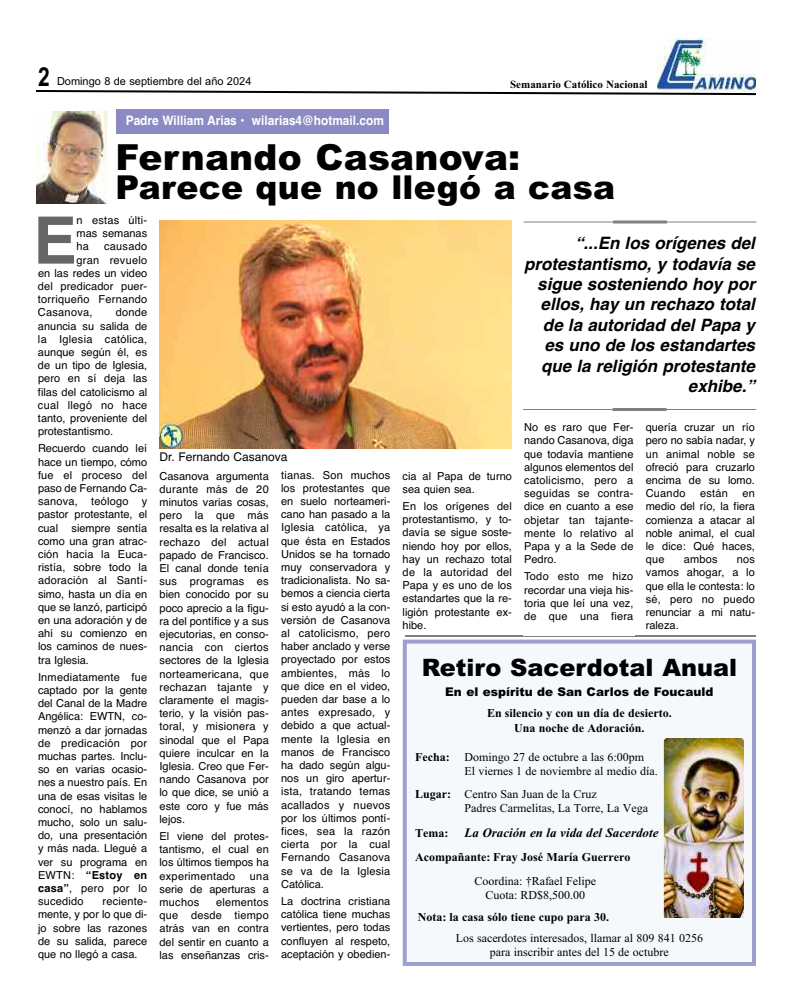
<style>
.page{position:relative;width:792px;height:1008px;background:#fff}
.page>*{position:absolute;margin:0;border:0;box-sizing:border-box;transform-origin:0 0}
.t1{font:700 65.3px "Helvetica";color:#666}
.t2{font:900 36px "Arial";letter-spacing:.005em;color:#000}
.t3{font:900 33px "Arial";letter-spacing:.005em;color:#000}
.t4{font:700 26.2px "Arial";color:#000;scale:.8 1}
.t5{font:900 24px "Arial";color:#000}
.t6{font:italic 700 17px/20.4px "Helvetica";color:#000;text-align:right}
.t7{font:700 13px "Helvetica";color:#fff;scale:.92 1}
.t8{font:italic 700 13px "Times New Roman";color:#000}
.t9{font:12px/14.4px "Times New Roman";color:#000}
.t10{font:700 12px/14.4px "Times New Roman";color:#000;text-align:center}
.t11{font:900 12px "Arial";color:#000}
.t12{font:12px "Helvetica";color:#000}
.t13{font:11px/13.2px "Helvetica";color:#000;text-align:justify}
.t14{font:11px "Helvetica";letter-spacing:.02em;color:#000}
.t15{font:11px "Arial";color:#000}
.t16{font:700 11px "Times New Roman";color:#000}
.s1{font-weight:700}
.s2{font-style:normal;font-size:12px}
</style>
<div class="page">
<svg style="left:36px;top:90px;width:720px;height:6px"></svg>
<img style="left:657px;top:38px;width:99px;height:53px">
<img style="left:36px;top:112px;width:72px;height:92px">
<div style="left:116px;top:109px;width:273px;height:24px;background:#8b8ac3"></div>
<div style="left:407px;top:644px;width:345px;height:318px;background:#f6f9fc"></div>
<div style="left:403px;top:640px;width:353px;height:326px;border:4px solid #9e9ecf"></div>
<hr style="left:405px;top:636px;width:351px;height:1px;background:#000">
<img style="left:160px;top:220px;width:352px;height:228px">
<img style="left:664px;top:738px;width:80px;height:179px">
<svg style="left:613px;top:220px;width:54px;height:4px"></svg>
<hr style="left:524px;top:222px;width:232px;height:1px;background:#808080">
<hr style="left:613px;top:408px;width:54px;height:3px;background:#808080">
<hr style="left:523px;top:409px;width:233px;height:1px;background:#808080">
<h3 class="t4" style="left:38px;top:62px;width:16px">2</h3>
<p class="t15" style="left:57px;top:75px;width:196px">Domingo 8 de septiembre del año 2024</p>
<p class="t16" style="left:510px;top:77px;width:139px">Semanario Católico Nacional</p>
<p class="t7" style="left:126px;top:113px;width:282px">Padre William Arias • wilarias4@hotmail.com</p>
<h2 class="t2" style="left:116px;top:136px;width:406px">Fernando Casanova:</h2>
<h3 class="t3" style="left:116px;top:168px;width:501px">Parece que no llegó a casa</h3>
<h1 class="t1" style="left:33px;top:203px;width:45px">E</h1>
<p class="t13" style="left:77px;top:214px;width:72px">n estas últi&shy;mas semanas ha</p>
<p class="t14" style="left:104px;top:240px;width:45px">causado</p>
<p class="t14" style="left:77px;top:253px;width:72px">gran revuelo</p>
<p class="t13" style="left:38px;top:266px;width:111px">en las redes un video</p>
<p class="t13" style="left:38px;top:280px;width:111px">del predicador puer-</p>
<p class="t14" style="left:38px;top:293px;width:111px">torriqueño Fernando</p>
<p class="t14" style="left:38px;top:306px;width:56px">Casanova,</p>
<p class="t13" style="left:38px;top:306px;width:111px;text-indent:78px">donde anuncia su salida de la Iglesia católica, aunque según él, es de un tipo de Iglesia, pero en sí deja las filas del catolicismo al cual llegó no hace tanto, proveniente del protestantismo.</p>
<p class="t13" style="left:38px;top:442px;width:111px">Recuerdo cuando leí hace un tiempo, cómo fue el proceso del paso de Fernando Ca&shy;sanova, teólogo y pastor protestante, el cual siempre sentía como una gran atrac&shy;ción hacia la Euca&shy;ristía, sobre todo la adoración al Santí&shy;simo, hasta un día en que se lanzó, participó en una adoración y de ahí su comienzo en los caminos de nues&shy;tra Iglesia.</p>
<p class="t13" style="left:38px;top:670px;width:111px">Inmediatamente fue captado por la gente del Canal de la Madre Angélica: EWTN, co&shy;menzó a dar jornadas de predicación por muchas partes. Inclu&shy;so en varias ocasio&shy;nes a nuestro país. En una de esas visitas le conocí, no hablamos mucho, solo un salu&shy;do, una presentación y más nada. Llegué a ver su programa en EWTN: <span class="s1">“Estoy en casa”</span>, pero por lo sucedido</p>
<p class="t13" style="left:38px;top:895px;width:111px;text-indent:64px">reciente&shy;mente, y por lo que di&shy;jo sobre las razones de su salida, parece que no llegó a casa.</p>
<p class="t12" style="left:159px;top:450px;width:130px">Dr. Fernando Casanova</p>
<p class="t13" style="left:160px;top:469px;width:111px">Casanova argumenta durante más de 20 minutos varias cosas, pero la que más resalta es la relativa al rechazo del actual papado de Francisco.<br>El canal donde tenía sus programas es bien conocido por su poco aprecio a la figu&shy;ra del pontífice y a sus ejecutorias, en conso&shy;nancia con ciertos sectores de la Iglesia norteamericana, que rechazan tajante y claramente el magis&shy;terio, y la visión pas&shy;toral, y misionera y sinodal que el Papa quiere inculcar en la Iglesia. Creo que Fer&shy;nando Casanova por lo que dice, se unió a este coro y fue más lejos.</p>
<p class="t13" style="left:160px;top:830px;width:111px">El viene del protes&shy;tantismo, el cual en los últimos tiempos ha experimentado</p>
<p class="t13" style="left:160px;top:869px;width:111px;text-indent:90px">una serie de aperturas a muchos</p>
<p class="t13" style="left:160px;top:896px;width:111px;text-indent:57px">elementos que desde tiempo atrás van en contra del sentir en cuanto a las enseñanzas cris-</p>
<p class="t13" style="left:281px;top:468px;width:111px">tianas. Son muchos los protestantes que en suelo norteameri&shy;cano han pasado a la Iglesia católica, ya que ésta en Estados Unidos se ha tornado muy conservadora y tradicionalista. No sa&shy;bemos a ciencia cierta si esto ayudó a la con&shy;versión de Casanova al catolicismo, pero haber anclado y verse proyectado por estos ambientes, más lo que dice en el video, pueden dar base a lo antes expresado, y debido a que actual&shy;mente la Iglesia en manos de Francisco ha dado según algu&shy;nos un giro apertur&shy;ista, tratando temas acallados y nuevos por los últimos pontí&shy;fices, sea la razón cierta por la cual Fernando Casanova se va de la Iglesia Católica.</p>
<p class="t13" style="left:281px;top:895px;width:111px">La doctrina cristiana católica tiene muchas vertientes, pero todas confluyen al respeto, aceptación y obedien-</p>
<p class="t13" style="left:403px;top:469px;width:111px">cia al Papa de turno sea quien sea.</p>
<p class="t13" style="left:403px;top:500px;width:111px">En los orígenes del protestantismo, y to&shy;davía se sigue soste&shy;niendo hoy por ellos, hay un rechazo total de la autoridad del Papa y es uno de los estandartes que la re&shy;ligión protestante ex&shy;hibe.</p>
<h3 class="t6" style="left:524px;top:233px;width:232px">“...En los orígenes del protestantismo, y todavía se sigue sosteniendo hoy por ellos, hay un rechazo total de la autoridad del Papa y es uno de los estandartes que la religión protestante exhibe.”</h3>
<p class="t13" style="left:524px;top:421px;width:111px">No es raro que Fer&shy;nando Casanova, diga que todavía mantiene algunos elementos del catolicismo, pero a seguidas se contra&shy;dice en cuanto a ese objetar tan tajante&shy;mente lo relativo al Papa y a la Sede de Pedro.</p>
<p class="t13" style="left:524px;top:570px;width:111px">Todo esto me hizo recordar una vieja his&shy;toria que leí una vez, de que una fiera</p>
<p class="t13" style="left:646px;top:421px;width:111px">quería cruzar un río pero no sabía nadar, y un animal noble se ofreció para cruzarlo encima de su lomo.<br>Cuando</p>
<p class="t13" style="left:700px;top:487px;width:29px">están</p>
<p class="t13" style="left:646px;top:487px;width:111px;text-indent:97px">en medio del río, la fiera comienza a atacar al noble animal, el cual le dice: Qué haces, que</p>
<p class="t13" style="left:684px;top:553px;width:35px">ambos</p>
<p class="t13" style="left:646px;top:553px;width:111px;text-indent:91px">nos vamos ahogar, a lo que ella le contesta: lo sé, pero no puedo renunciar a mi natu&shy;raleza.</p>
<h3 class="t5" style="left:422px;top:654px;width:317px">Retiro Sacerdotal Anual</h3>
<p class="t11" style="left:445px;top:685px;width:270px">En el espíritu de San Carlos de Foucauld</p>
<p class="t10" style="left:487px;top:706px;width:186px">En silencio y con un día de desierto.<br>Una noche de Adoración.</p>
<p class="t9" style="left:464px;top:749px;width:195px;text-indent:-49px"><span class="s1">Fecha:</span> Domingo 27 de octubre a las 6:00pm<br>El viernes 1 de noviembre al medio día.</p>
<p class="t9" style="left:464px;top:786px;width:185px;text-indent:-49px"><span class="s1">Lugar:</span> Centro San Juan de la Cruz<br>Padres Carmelitas, La Torre, La Vega</p>
<p class="t8" style="left:415px;top:825px;width:245px"><span class="s2">Tema:</span> La Oración en la vida del Sacerdote</p>
<p class="t10" style="left:415px;top:849px;width:217px">Acompañante: Fray José María Guerrero</p>
<p class="t9" style="left:474px;top:873px;width:123px;text-align:center">Coordina: †Rafael Felipe<br>Cuota: RD$8,500.00</p>
<p class="t10" style="left:418px;top:910px;width:193px">Nota: la casa sólo tiene cupo para 30.</p>
<p class="t9" style="left:456px;top:931px;width:249px;text-align:center">Los sacerdotes interesados, llamar al 809 841 0256 para inscribir antes del 15 de octubre</p>
</div>
